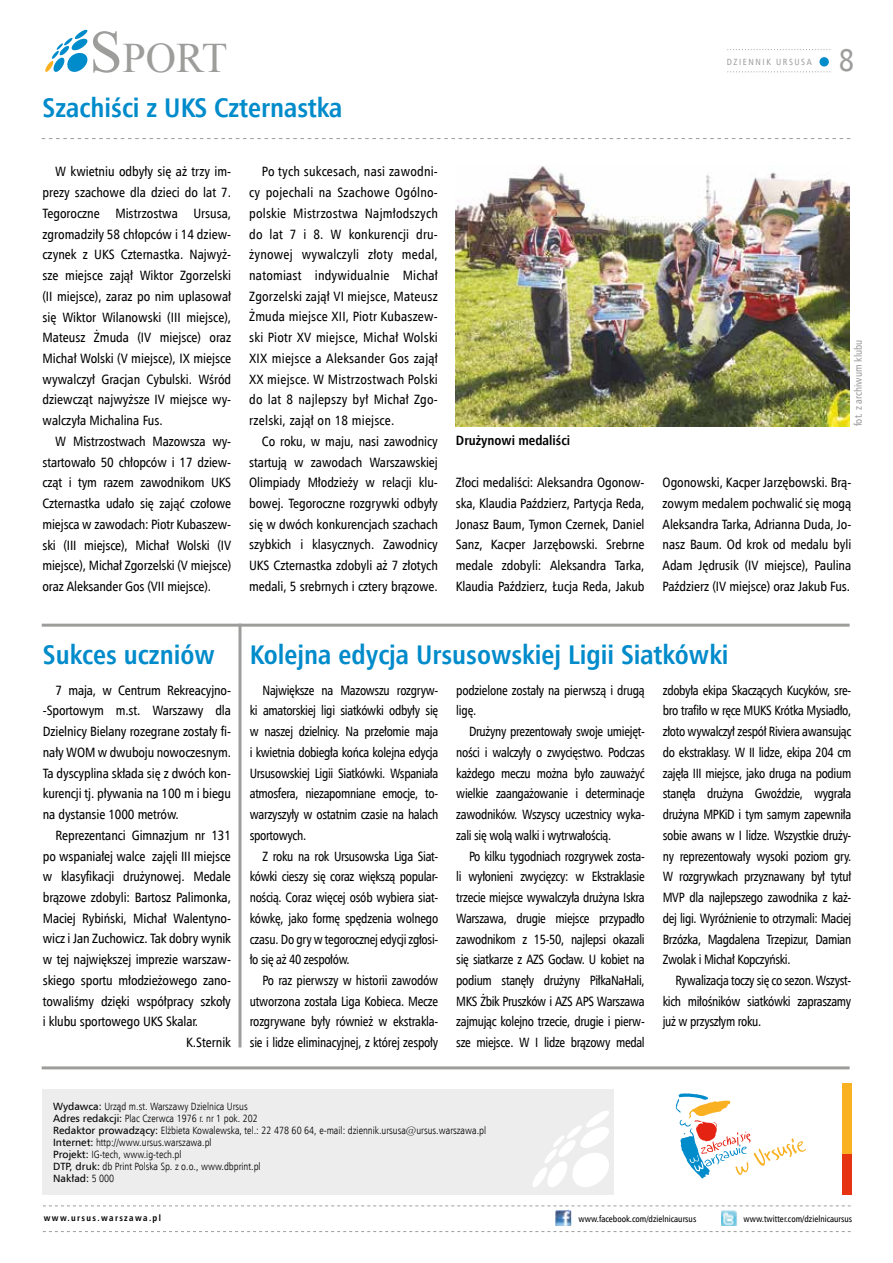
<style>
.page{position:relative;width:893px;height:1263px;background:#fff}
.page>*{position:absolute;margin:0;border:0;box-sizing:border-box;transform-origin:0 0}
.t1{font:42px "Times New Roman";color:#9d9d9c}
.t2{font:31.5px "Humnst 777 Cn EU";color:#9d9d9c}
.t3{font:700 27px "Humnst 777 Cn EU";color:#008bcb}
.t4{font:13.5px/20.7px "Humnst 777 Cn EU";letter-spacing:-.01em;color:#000;text-align:justify}
.t5{font:13.5px/20.7px "Humnst 777 Cn EU";letter-spacing:-.01em;color:#000;text-align:justify;scale:.95 1}
.t6{font:700 13.5px "Humnst 777 Cn EU";color:#000}
.t7{font:10.5px/12px "Humnst 777 Lt Cn EU";color:#000}
.t8{font:10.5px "Humnst 777 Cn EU";color:#9d9d9c}
.t9{font:10.5px "Humnst 777 EU";color:#000}
.t10{font:9px "Humnst 777 Cn EU";color:#000}
.t11{font:700 9px "Humnst 777 Cn EU";letter-spacing:.15em;color:#000}
.t12{font:9px "Humnst 777 Cn EU";letter-spacing:.175em;color:#9d9d9c}
.s1{font-size:60px}
.s2{font-family:"Humnst 777 EU"}
.s3{font-family:"Humnst 777 Lt Cn EU"}
</style>
<div class="page">
<svg style="left:45px;top:29px;width:42px;height:43px"></svg>
<hr style="left:42px;top:1066px;width:808px;height:3px;background:#9d9d9c">
<svg style="left:42px;top:138px;width:808px;height:1px"></svg>
<svg style="left:43px;top:1205px;width:808px;height:1px"></svg>
<svg style="left:43px;top:1231px;width:808px;height:1px"></svg>
<img style="left:721px;top:1210px;width:16px;height:16px">
<img style="left:556px;top:1210px;width:16px;height:16px">
<svg style="left:727px;top:49px;width:103px;height:1px"></svg>
<svg style="left:727px;top:71px;width:103px;height:1px"></svg>
<svg style="left:819px;top:57px;width:10px;height:10px"></svg>
<div style="left:43px;top:1089px;width:571px;height:105px;background:#ededed"></div>
<svg style="left:533px;top:1111px;width:76px;height:76px"></svg>
<svg style="left:676px;top:1093px;width:130px;height:85px"></svg>
<div style="left:842px;top:1154px;width:9px;height:40px;background:#e63312"></div>
<div style="left:842px;top:1083px;width:9px;height:71px;background:#f9b122"></div>
<hr style="left:42px;top:624px;width:808px;height:3px;background:#9d9d9c">
<hr style="left:238px;top:624px;width:3px;height:423px;background:#9d9d9c">
<img style="left:456px;top:166px;width:394px;height:260px">
<h1 class="t1" style="left:89px;top:29px;width:140px"><span class="s1">S</span>port</h1>
<h3 class="t3" style="left:43px;top:91px;width:301px">Szachiści z UKS Czternastka</h3>
<p class="t12" style="left:727px;top:56px;width:87px">DZIENNIK URSUSA</p>
<h2 class="t2" style="left:839px;top:41px;width:17px">8</h2>
<p class="t4" style="left:43px;top:161px;width:190px;text-indent:13px">W kwietniu odbyły się aż trzy im&shy;prezy szachowe dla dzieci do lat 7.<br>Tegoroczne Mistrzostwa Ursusa, zgromadziły 58 chłopców i 14 dziew&shy;czynek z UKS Czternastka. Najwyż&shy;sze miejsce zajął Wiktor Zgorzelski (II miejsce), zaraz po nim uplasował się Wiktor Wilanowski (III miejsce), Mateusz Żmuda (IV miejsce) oraz Michał Wolski (V miejsce), IX miejsce wywalczył Gracjan Cybulski. Wśród dziewcząt najwyższe IV miejsce wy&shy;walczyła Michalina Fus.</p>
<p class="t4" style="left:43px;top:431px;width:190px;text-indent:13px">W Mistrzostwach Mazowsza wy&shy;startowało 50 chłopców i 17 dziew&shy;cząt i tym razem zawodnikom UKS Czternastka udało się zająć czołowe miejsca w zawodach: Piotr Kubaszew&shy;ski (III miejsce), Michał Wolski (IV miejsce), Michał Zgorzelski (V miejsce) oraz Aleksander Gos (VII miejsce).</p>
<p class="t4" style="left:249px;top:161px;width:190px;text-indent:13px">Po tych sukcesach, nasi zawodni&shy;cy pojechali na Szachowe Ogólno&shy;polskie Mistrzostwa Najmłodszych do lat 7 i 8. W konkurencji dru&shy;żynowej wywalczyli złoty medal, natomiast indywidualnie Michał Zgorzelski zajął VI miejsce, Mateusz Żmuda miejsce XII, Piotr Kubaszew&shy;ski Piotr XV miejsce, Michał Wolski XIX miejsce a Aleksander Gos zajął XX miejsce. W Mistrzostwach Polski do lat 8 najlepszy był Michał Zgo&shy;rzelski, zajął on 18 miejsce.</p>
<p class="t4" style="left:249px;top:431px;width:190px;text-indent:13px">Co roku, w maju, nasi zawodnicy startują w zawodach Warszawskiej Olimpiady Młodzieży w relacji klu&shy;bowej. Tegoroczne rozgrywki odbyły się w dwóch konkurencjach szachach szybkich i klasycznych. Zawodnicy UKS Czternastka zdobyli aż 7 złotych medali, 5 srebrnych i cztery brązowe.</p>
<p class="t6" style="left:456px;top:432px;width:116px">Drużynowi medaliści</p>
<p class="t8" style="left:851px;top:426px;width:88px;rotate:-90deg">fot. z archiwum klubu</p>
<p class="t4" style="left:456px;top:472px;width:190px">Złoci medaliści: Aleksandra Ogonow&shy;ska, Klaudia Paździerz, Partycja Reda, Jonasz Baum, Tymon Czernek, Daniel Sanz, Kacper Jarzębowski. Srebrne medale zdobyli: Aleksandra Tarka, Klaudia Paździerz, Łucja Reda, Jakub</p>
<p class="t4" style="left:663px;top:472px;width:190px">Ogonowski, Kacper Jarzębowski. Brą&shy;zowym medalem pochwalić się mogą Aleksandra Tarka, Adrianna Duda, Jo&shy;nasz Baum. Od krok od medalu byli Adam Jędrusik (IV miejsce), Paulina Paździerz (IV miejsce) oraz Jakub Fus.</p>
<h3 class="t3" style="left:43px;top:637px;width:173px">Sukces uczniów</h3>
<p class="t4" style="left:43px;top:680px;width:190px;text-indent:13px">7 maja, w Centrum Rekreacyjno--Sportowym m.st. Warszawy dla Dzielnicy Bielany rozegrane zostały fi&shy;nały WOM w dwuboju nowoczesnym.<br>Ta dyscyplina składa się z dwóch kon&shy;kurencji tj. pływania na 100 m i biegu na dystansie 1000 metrów.</p>
<p class="t4" style="left:56px;top:825px;width:177px">Reprezentanci Gimnazjum nr 131</p>
<p class="t4" style="left:43px;top:845px;width:190px">po wspaniałej walce zajęli III miejsce</p>
<p class="t4" style="left:43px;top:866px;width:190px">w klasyfikacji drużynowej. Medale</p>
<p class="t4" style="left:43px;top:887px;width:190px">brązowe zdobyli: Bartosz Palimonka,</p>
<p class="t4" style="left:43px;top:907px;width:190px">Maciej Rybiński, Michał Walentyno-</p>
<p class="t4" style="left:43px;top:928px;width:190px">wicz i Jan Zuchowicz. Tak dobry wynik</p>
<p class="t4" style="left:43px;top:949px;width:190px">w tej największej imprezie warszaw-</p>
<p class="t4" style="left:43px;top:970px;width:190px">skiego sportu młodzieżowego zano-</p>
<p class="t4" style="left:43px;top:990px;width:190px">towaliśmy dzięki współpracy szkoły</p>
<p class="t4" style="left:43px;top:1011px;width:157px">i klubu sportowego UKS Skalar.</p>
<p class="t4" style="left:186px;top:1032px;width:46px">K.Sternik</p>
<h3 class="t3" style="left:250px;top:637px;width:480px">Kolejna edycja Ursusowskiej Ligii Siatkówki</h3>
<p class="t5" style="left:250px;top:680px;width:200px;text-indent:13px">Największe na Mazowszu rozgryw&shy;ki amatorskiej ligi siatkówki odbyły się w naszej dzielnicy. Na przełomie maja i kwietnia dobiegła końca kolejna edycja Ursusowskiej Ligii Siatkówki. Wspaniała atmosfera, niezapomniane emocje, to&shy;warzyszyły w ostatnim czasie na halach sportowych.</p>
<p class="t5" style="left:250px;top:845px;width:200px;text-indent:13px">Z roku na rok Ursusowska Liga Siat&shy;kówki cieszy się coraz większą popular&shy;nością. Coraz więcej osób wybiera siat&shy;kówkę, jako formę spędzenia wolnego czasu. Do gry w tegorocznej edycji zgłosi&shy;ło się aż 40 zespołów.</p>
<p class="t5" style="left:250px;top:970px;width:200px;text-indent:13px">Po raz pierwszy w historii zawodów utworzona została Liga Kobieca. Mecze rozgrywane były również w ekstrakla&shy;sie i lidze eliminacyjnej, z której zespoły</p>
<p class="t5" style="left:456px;top:680px;width:200px">podzielone zostały na pierwszą i drugą ligę.</p>
<p class="t5" style="left:456px;top:721px;width:200px;text-indent:13px">Drużyny prezentowały swoje umiejęt&shy;ności i walczyły o zwycięstwo. Podczas każdego meczu można było zauważyć wielkie zaangażowanie i determinacje zawodników. Wszyscy uczestnicy wyka&shy;zali się wolą walki i wytrwałością.</p>
<p class="t5" style="left:456px;top:845px;width:200px;text-indent:13px">Po kilku tygodniach rozgrywek zosta&shy;li wyłonieni zwycięzcy: w Ekstraklasie trzecie miejsce wywalczyła drużyna Iskra Warszawa, drugie miejsce przypadło zawodnikom z 15-50, najlepsi okazali się siatkarze z AZS Gocław. U kobiet na podium stanęły drużyny PiłkaNaHali, MKS Żbik Pruszków i AZS APS Warszawa zajmując kolejno trzecie, drugie i pierw&shy;sze miejsce. W I lidze brązowy medal</p>
<p class="t5" style="left:663px;top:680px;width:200px">zdobyła ekipa Skaczących Kucyków, sre&shy;bro trafiło w ręce MUKS Krótka Mysiadło, złoto wywalczył zespół Riviera awansując do ekstraklasy. W II lidze, ekipa 204 cm zajęła III miejsce, jako druga na podium stanęła drużyna Gwoździe, wygrała drużyna MPKiD i tym samym zapewniła sobie awans w I lidze. Wszystkie druży&shy;ny reprezentowały wysoki poziom gry.<br>W rozgrywkach przyznawany był tytuł MVP dla najlepszego zawodnika z każ&shy;dej ligi. Wyróżnienie to otrzymali: Maciej Brzózka, Magdalena Trzepizur, Damian Zwolak i Michał Kopczyński.</p>
<p class="t5" style="left:663px;top:970px;width:200px;text-indent:13px">Rywalizacja toczy się co sezon. Wszyst&shy;kich miłośników siatkówki zapraszamy już w przyszłym roku.</p>
<p class="t7" style="left:53px;top:1100px;width:435px"><span class="s2">Wydawca:</span> Urząd m.st. Warszawy Dzielnica Ursus<br><span class="s2">Adres redakcji:</span> Plac Czerwca 1976 r. nr 1 pok. 202<br><span class="s2">Redaktor prowadzący:</span> Elżbieta Kowalewska, tel.: 22 478 60 64, e-mail: dziennik.ursusa@ursus.warszawa.pl <span class="s2">Internet:</span> http://www.ursus.warszawa.pl<br><span class="s2">Projekt:</span> IG-tech, www.ig-tech.pl<br><span class="s2">DTP, druk:</span> db Print Polska Sp. z o.o., www.dbprint.pl</p>
<p class="t9" style="left:53px;top:1171px;width:63px">Nakład: <span class="s3">5 000</span></p>
<p class="t11" style="left:44px;top:1212px;width:119px">www.ursus.warszawa.pl</p>
<p class="t10" style="left:578px;top:1213px;width:120px">www.facebook.com/dzielnicaursus</p>
<p class="t10" style="left:743px;top:1213px;width:110px">www.twitter.com/dzielnicaursus</p>
</div>
